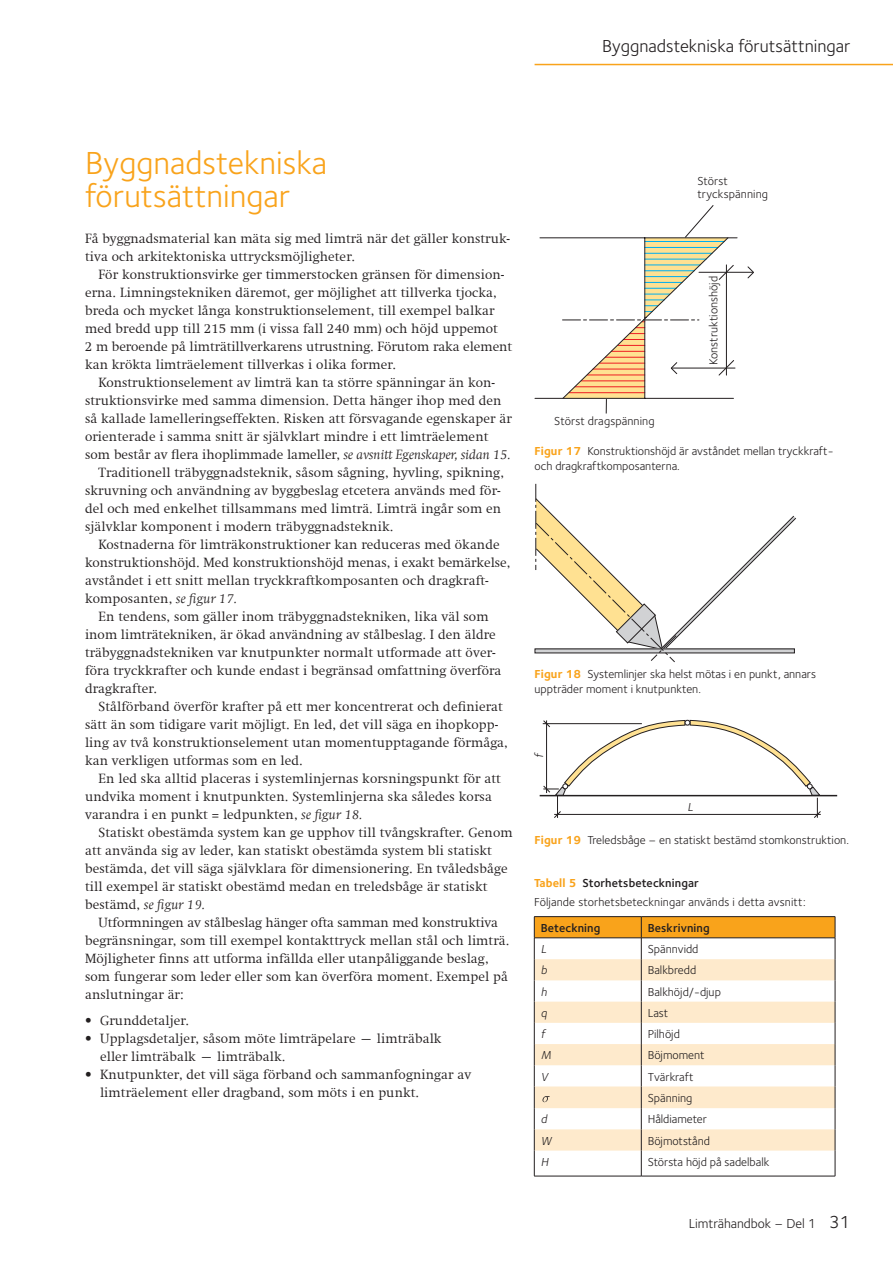
<style>
.page{position:relative;width:893px;height:1263px;background:#fff}
.page>*{position:absolute;margin:0;border:0;box-sizing:border-box;transform-origin:0 0}
.t1{font:33px/33px "Foundry Sterling";color:#f9a31b}
.t2{font:18px "Foundry Sterling";color:#231f20}
.t3{font:300 13.5px/18px "Swift Com";letter-spacing:.01em;color:#231f20}
.t4{font:13.5px "Foundry Sterling";color:#231f20}
.t5{font:italic 300 13.5px "Swift Com";letter-spacing:.01em;color:#231f20}
.t6{font:12px/15px "Foundry Sterling";color:#231f20}
.t7{font:600 12px "Foundry Sterling";letter-spacing:.01em;color:#231f20}
.t8{font:italic 12px "Foundry Sterling";color:#231f20}
.s1{font-style:italic}
.s2{font-style:normal}
.s3{font-weight:700;color:#f9a31b}
.s4{font-weight:600}
.s5{font-size:18px}
</style>
<div class="page">
<hr style="left:535px;top:64px;width:358px;height:1px;background:#f9a31b">
<hr style="left:534px;top:916px;width:107px;height:1px;background:#231f20">
<hr style="left:641px;top:916px;width:194px;height:1px;background:#231f20">
<hr style="left:534px;top:1176px;width:107px;height:1px;background:#231f20">
<hr style="left:641px;top:1176px;width:194px;height:1px;background:#231f20">
<svg style="left:534px;top:917px;width:302px;height:259px"></svg>
<hr style="left:699px;top:272px;width:54px;height:1px;background:#231f20">
<hr style="left:672px;top:368px;width:63px;height:1px;background:#231f20">
<svg style="left:747px;top:266px;width:7px;height:13px"></svg>
<hr style="left:535px;top:398px;width:198px;height:1px;background:#231f20">
<hr style="left:540px;top:237px;width:197px;height:1px;background:#231f20">
<svg style="left:562px;top:205px;width:172px;height:208px"></svg>
<svg style="left:535px;top:484px;width:261px;height:178px"></svg>
<svg style="left:543px;top:720px;width:278px;height:98px"></svg>
<hr style="left:540px;top:795px;width:297px;height:1px;background:#231f20">
<h2 class="t2" style="left:602px;top:34px;width:250px">Byggnadstekniska förutsättningar</h2>
<h1 class="t1" style="left:85px;top:146px;width:243px">Byggnadstekniska förutsättningar</h1>
<p class="t3" style="left:85px;top:230px;width:427px">Få byggnadsmaterial kan mäta sig med limträ när det gäller konstruk&shy;tiva och arkitektoniska uttrycksmöjligheter.</p>
<p class="t3" style="left:85px;top:266px;width:429px;text-indent:14px">För konstruktionsvirke ger timmerstocken gränsen för dimension&shy;erna. Limningstekniken däremot, ger möjlighet att tillverka tjocka, breda och mycket långa konstruktionselement, till exempel balkar med bredd upp till 215 mm (i vissa fall 240 mm) och höjd uppemot<br>2 m beroende på limträtillverkarens utrustning. Förutom raka element kan krökta limträelement tillverkas i olika former.</p>
<p class="t3" style="left:99px;top:374px;width:398px">Konstruktionselement av limträ kan ta större spänningar än kon-</p>
<p class="t3" style="left:85px;top:392px;width:418px">struktionsvirke med samma dimension. Detta hänger ihop med den</p>
<p class="t3" style="left:85px;top:410px;width:428px">så kallade lamelleringseffekten. Risken att försvagande egenskaper är</p>
<p class="t3" style="left:85px;top:428px;width:405px">orienterade i samma snitt är självklart mindre i ett limträelement</p>
<p class="t3" style="left:85px;top:446px;width:427px">som består av flera ihoplimmade lameller, <span class="s1">se avsnitt Egenskaper, sidan 15.</span></p>
<p class="t3" style="left:99px;top:464px;width:407px">Traditionell träbyggnadsteknik, såsom sågning, hyvling, spikning,</p>
<p class="t3" style="left:85px;top:482px;width:417px">skruvning och användning av byggbeslag etcetera används med för-</p>
<p class="t3" style="left:85px;top:500px;width:418px">del och med enkelhet tillsammans med limträ. Limträ ingår som en</p>
<p class="t3" style="left:85px;top:518px;width:310px">självklar komponent i modern träbyggnadsteknik.</p>
<p class="t3" style="left:99px;top:536px;width:403px">Kostnaderna för limträkonstruktioner kan reduceras med ökande</p>
<p class="t3" style="left:85px;top:554px;width:427px">konstruktionshöjd. Med konstruktionshöjd menas, i exakt bemärkelse,</p>
<p class="t3" style="left:85px;top:572px;width:405px">avståndet i ett snitt mellan tryckkraftkomposanten och dragkraft-</p>
<p class="t3" style="left:85px;top:590px;width:154px">komposanten, <span class="s1">se figur 17.</span></p>
<p class="t3" style="left:99px;top:608px;width:391px">En tendens, som gäller inom träbyggnadstekniken, lika väl som</p>
<p class="t3" style="left:85px;top:626px;width:412px">inom limträtekniken, är ökad användning av stålbeslag. I den äldre</p>
<p class="t3" style="left:85px;top:644px;width:412px">träbyggnadstekniken var knutpunkter normalt utformade att över-</p>
<p class="t3" style="left:85px;top:662px;width:418px">föra tryckkrafter och kunde endast i begränsad omfattning överföra</p>
<p class="t3" style="left:85px;top:680px;width:74px">dragkrafter.</p>
<p class="t3" style="left:99px;top:698px;width:406px">Stålförband överför krafter på ett mer koncentrerat och definierat</p>
<p class="t3" style="left:85px;top:716px;width:415px">sätt än som tidigare varit möjligt. En led, det vill säga en ihopkopp-</p>
<p class="t3" style="left:85px;top:734px;width:424px">ling av två konstruktionselement utan momentupptagande förmåga,</p>
<p class="t3" style="left:85px;top:752px;width:219px">kan verkligen utformas som en led.</p>
<p class="t3" style="left:99px;top:770px;width:404px">En led ska alltid placeras i systemlinjernas korsningspunkt för att</p>
<p class="t3" style="left:85px;top:788px;width:408px">undvika moment i knutpunkten. Systemlinjerna ska således korsa</p>
<p class="t3" style="left:85px;top:806px;width:279px">varandra i en punkt = ledpunkten, <span class="s1">se figur 18.</span></p>
<p class="t3" style="left:99px;top:824px;width:416px">Statiskt obestämda system kan ge upphov till tvångskrafter. Genom</p>
<p class="t3" style="left:85px;top:841px;width:408px">att använda sig av leder, kan statiskt obestämda system bli statiskt</p>
<p class="t3" style="left:85px;top:859px;width:424px">bestämda, det vill säga självklara för dimensionering. En tvåledsbåge</p>
<p class="t3" style="left:85px;top:877px;width:404px">till exempel är statiskt obestämd medan en treledsbåge är statiskt</p>
<p class="t5" style="left:85px;top:897px;width:122px"><span class="s2">bestämd,</span> se figur 19.</p>
<p class="t3" style="left:99px;top:913px;width:401px">Utformningen av stålbeslag hänger ofta samman med konstruktiva</p>
<p class="t3" style="left:85px;top:931px;width:426px">begränsningar, som till exempel kontakttryck mellan stål och limträ.</p>
<p class="t3" style="left:85px;top:949px;width:405px">Möjligheter finns att utforma infällda eller utanpåliggande beslag,</p>
<p class="t3" style="left:85px;top:967px;width:424px">som fungerar som leder eller som kan överföra moment. Exempel på</p>
<p class="t3" style="left:85px;top:985px;width:100px">anslutningar är:</p>
<p class="t3" style="left:85px;top:1011px;width:106px">• Grunddetaljer.</p>
<p class="t3" style="left:100px;top:1029px;width:343px;text-indent:-15px">• Upplagsdetaljer, såsom möte limträpelare – limträbalk eller limträbalk – limträbalk.</p>
<p class="t3" style="left:100px;top:1065px;width:373px;text-indent:-15px">• Knutpunkter, det vill säga förband och sammanfogningar av limträelement eller dragband, som möts i en punkt.</p>
<p class="t6" style="left:697px;top:174px;width:72px;line-height:13.5px">Störst tryckspänning</p>
<p class="t6" style="left:554px;top:413px;width:102px">Störst dragspänning</p>
<p class="t6" style="left:706px;top:365px;width:91px;rotate:-90deg">Konstruktionshöjd</p>
<p class="t6" style="left:535px;top:443px;width:300px"><span class="s3">Figur 17</span> Konstruktionshöjd är avståndet mellan tryckkraft&shy;och dragkraftkomposanterna.</p>
<p class="t6" style="left:535px;top:666px;width:283px"><span class="s3">Figur 18</span> Systemlinjer ska helst mötas i en punkt, annars uppträder moment i knutpunkten.</p>
<p class="t8" style="left:531px;top:757px;width:7px;rotate:-90deg">f</p>
<p class="t8" style="left:687px;top:798px;width:7px">L</p>
<p class="t6" style="left:535px;top:832px;width:316px"><span class="s3">Figur 19</span> Treledsbåge – en statiskt bestämd stomkonstruktion.</p>
<p class="t6" style="left:534px;top:873px;width:273px;line-height:19.2px"><span class="s3">Tabell 5</span> <span class="s4">Storhetsbeteckningar<br></span>Följande storhetsbeteckningar används i detta avsnitt:</p>
<p class="t7" style="left:541px;top:919px;width:61px">Beteckning</p>
<p class="t7" style="left:648px;top:919px;width:64px">Beskrivning</p>
<p class="t8" style="left:541px;top:941px;width:7px">L</p>
<p class="t6" style="left:648px;top:941px;width:52px">Spännvidd</p>
<p class="t8" style="left:541px;top:962px;width:8px">b</p>
<p class="t6" style="left:648px;top:962px;width:50px">Balkbredd</p>
<p class="t8" style="left:541px;top:983px;width:8px">h</p>
<p class="t6" style="left:648px;top:984px;width:75px">Balkhöjd/-djup</p>
<p class="t8" style="left:541px;top:1004px;width:8px">q</p>
<p class="t6" style="left:648px;top:1005px;width:22px">Last</p>
<p class="t8" style="left:541px;top:1025px;width:6px">f</p>
<p class="t6" style="left:648px;top:1026px;width:34px">Pilhöjd</p>
<p class="t8" style="left:541px;top:1047px;width:12px">M</p>
<p class="t6" style="left:648px;top:1047px;width:58px">Böjmoment</p>
<p class="t8" style="left:541px;top:1068px;width:9px">V</p>
<p class="t6" style="left:648px;top:1065px;width:47px;line-height:21.1px">Tvärkraft<br>Spänning</p>
<p class="t8" style="left:541px;top:1111px;width:8px">d</p>
<p class="t6" style="left:648px;top:1111px;width:61px">Håldiameter</p>
<p class="t8" style="left:541px;top:1132px;width:12px">W</p>
<p class="t6" style="left:648px;top:1133px;width:64px">Böjmotstånd</p>
<p class="t8" style="left:541px;top:1153px;width:9px">H</p>
<p class="t6" style="left:648px;top:1154px;width:123px">Största höjd på sadelbalk</p>
<p class="t4" style="left:689px;top:1214px;width:163px">Limträhandbok – Del 1 <span class="s5">31</span></p>
</div>
